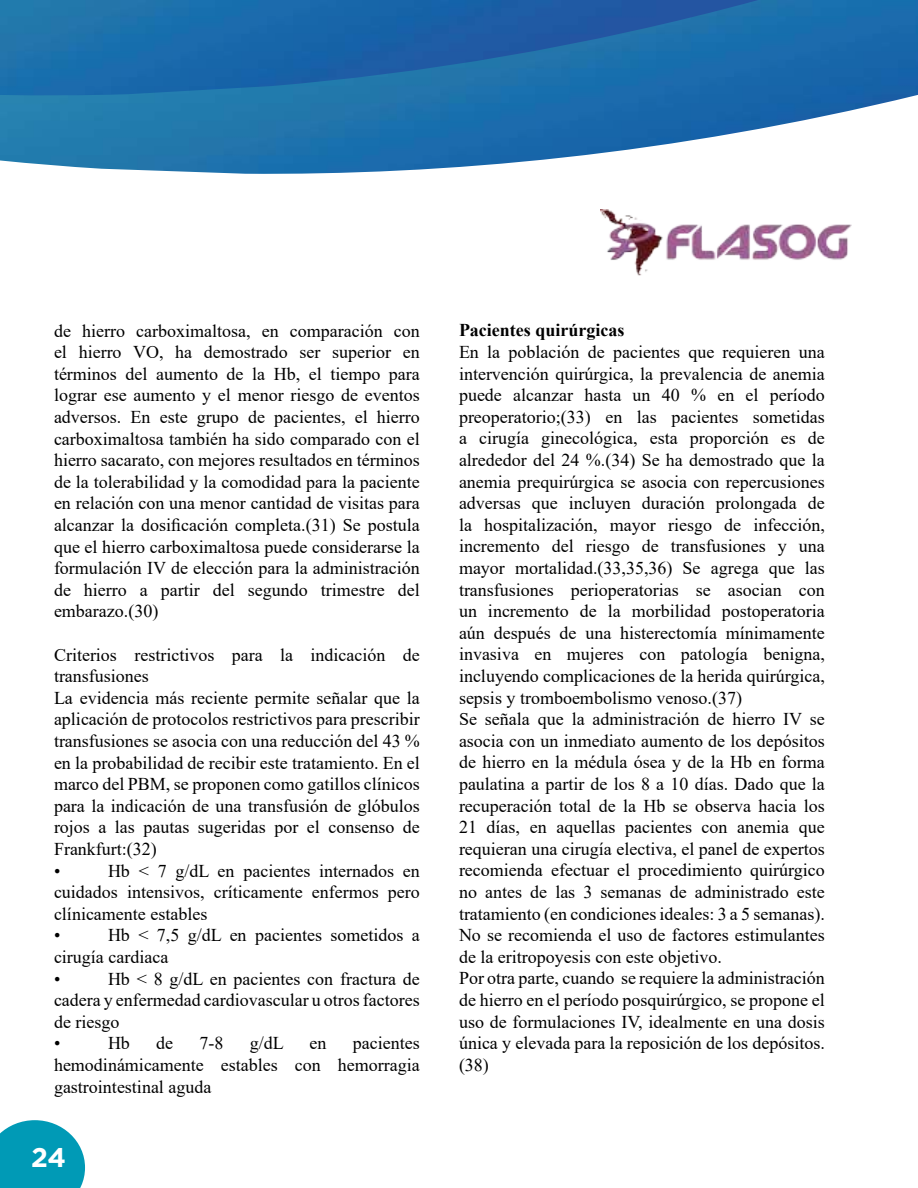
<style>
.page{position:relative;width:918px;height:1188px;background:#fff}
.page>*{position:absolute;margin:0;border:0;box-sizing:border-box;transform-origin:0 0}
.t1{font:700 27px "Gotham";color:#fff}
.t2{font:18px/21.6px "Times New Roman";color:#000}
.t3{font:700 18px "Times New Roman";color:#000}
</style>
<div class="page">
<svg style="left:0;top:1120px;width:85px;height:68px;background:#1ea6be"></svg>
<img style="left:0;top:0;width:918px;height:174px">
<img style="left:0;top:0;width:758px;height:96px">
<img style="left:600px;top:210px;width:251px;height:66px">
<p class="t2" style="left:54px;top:319px;width:367px;text-align:justify">de hierro carboximaltosa, en comparación con el hierro VO, ha demostrado ser superior en términos del aumento de la Hb, el tiempo para lograr ese aumento y el menor riesgo de eventos adversos. En este grupo de pacientes, el hierro carboximaltosa también ha sido comparado con el hierro sacarato, con mejores resultados en términos de la tolerabilidad y la comodidad para la paciente en relación con una menor cantidad de visitas para alcanzar la dosificación completa.(31) Se postula que el hierro carboximaltosa puede considerarse la formulación IV de elección para la administración de hierro a partir del segundo trimestre del embarazo.(30)</p>
<p class="t2" style="left:54px;top:643px;width:367px">Criterios restrictivos para la indicación de transfusiones<br>La evidencia más reciente permite señalar que la aplicación de protocolos restrictivos para prescribir transfusiones se asocia con una reducción del 43 % en la probabilidad de recibir este tratamiento. En el marco del PBM, se proponen como gatillos clínicos para la indicación de una transfusión de glóbulos rojos a las pautas sugeridas por el consenso de Frankfurt:(32)<br>•</p>
<p class="t2" style="left:54px;top:859px;width:367px;text-indent:54px">Hb &lt; 7 g/dL en pacientes internados en cuidados intensivos, críticamente enfermos pero clínicamente estables<br>•</p>
<p class="t2" style="left:54px;top:924px;width:367px;text-indent:54px">Hb &lt; 7,5 g/dL en pacientes sometidos a cirugía cardiaca<br>•</p>
<p class="t2" style="left:54px;top:967px;width:367px;text-indent:54px">Hb &lt; 8 g/dL en pacientes con fractura de cadera y enfermedad cardiovascular u otros factores de riesgo<br>•</p>
<p class="t2" style="left:54px;top:1032px;width:367px;text-align:justify;text-indent:299px">pacientes hemodinámicamente estables con hemorragia gastrointestinal aguda</p>
<p class="t2" style="left:108px;top:1032px;width:23px">Hb</p>
<p class="t2" style="left:156px;top:1032px;width:18px">de</p>
<p class="t2" style="left:200px;top:1032px;width:25px">7-8</p>
<p class="t2" style="left:250px;top:1032px;width:36px">g/dL</p>
<p class="t2" style="left:310px;top:1032px;width:18px">en</p>
<h1 class="t1" style="left:31px;top:1141px;width:37px">24</h1>
<p class="t3" style="left:459px;top:317px;width:167px">Pacientes quirúrgicas</p>
<p class="t2" style="left:459px;top:341px;width:367px">En la población de pacientes que requieren una intervención quirúrgica, la prevalencia de anemia puede alcanzar hasta un 40 % en el período preoperatorio;(33) en las pacientes sometidas a cirugía ginecológica, esta proporción es de alrededor del 24 %.(34) Se ha demostrado que la anemia prequirúrgica se asocia con repercusiones adversas que incluyen duración prolongada de la hospitalización, mayor riesgo de infección, incremento del riesgo de transfusiones y una mayor mortalidad.(33,35,36) Se agrega que las transfusiones perioperatorias se asocian con un incremento de la morbilidad postoperatoria aún después de una histerectomía mínimamente invasiva en mujeres con patología benigna, incluyendo complicaciones de la herida quirúrgica, sepsis y tromboembolismo venoso.(37)<br>Se señala que la administración de hierro IV se asocia con un inmediato aumento de los depósitos de hierro en la médula ósea y de la Hb en forma paulatina a partir de los 8 a 10 días. Dado que la recuperación total de la Hb se observa hacia los 21 días, en aquellas pacientes con anemia que requieran una cirugía electiva, el panel de expertos recomienda efectuar el procedimiento quirúrgico no antes de las 3 semanas de administrado este tratamiento (en condiciones ideales: 3 a 5 semanas).<br>No se recomienda el uso de factores estimulantes de la eritropoyesis con este objetivo.<br>Por otra parte, cuando se requiere la administración de hierro en el período posquirúrgico, se propone el uso de formulaciones IV, idealmente en una dosis única y elevada para la reposición de los depósitos. (38)</p>
</div>
